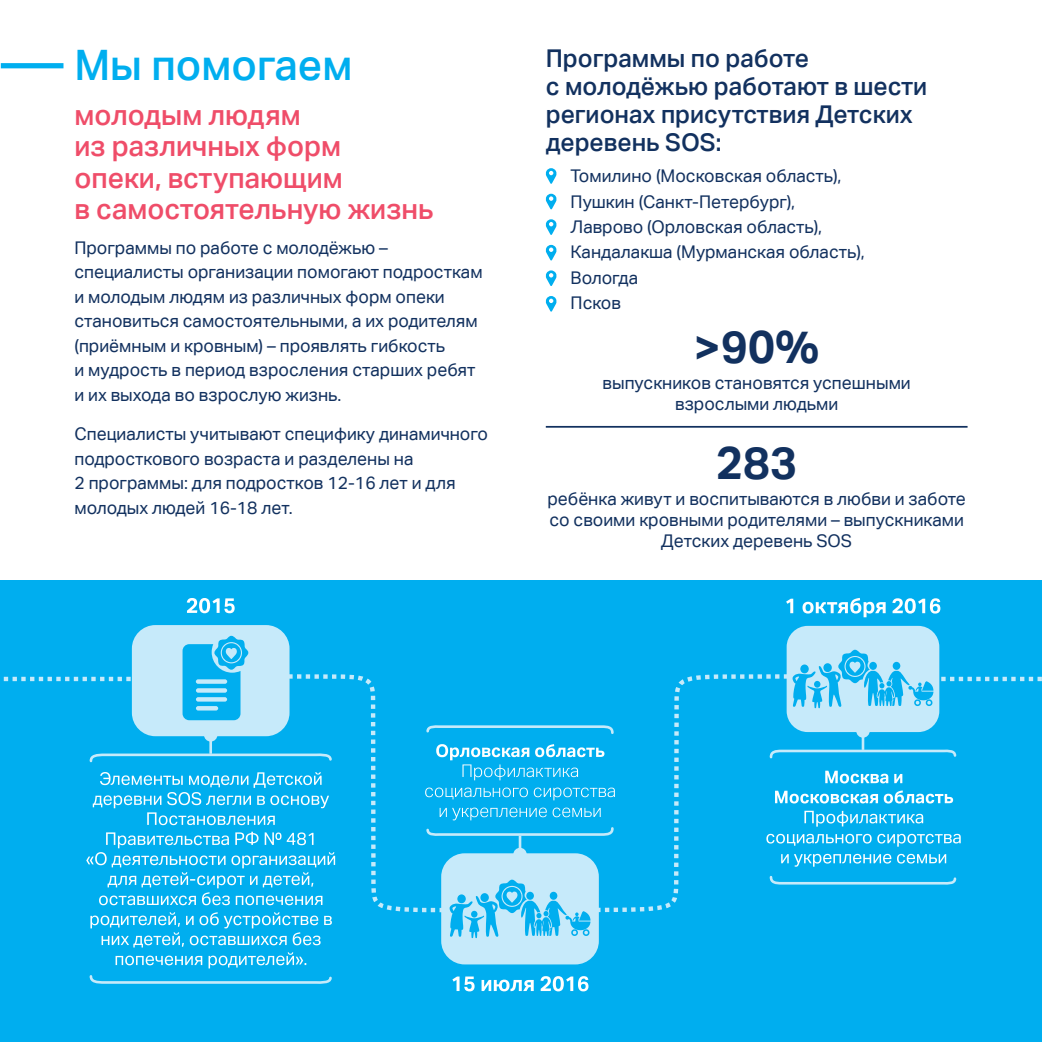
<style>
.page{position:relative;width:1042px;height:1042px;background:#fff}
.page>*{position:absolute;margin:0;border:0;box-sizing:border-box;transform-origin:0 0}
.t1{font:700 45.5px "Aktiv Grotesk Corp";color:#12315f}
.t2{font:500 42px "Aktiv Grotesk Corp";color:#00aeef}
.t3{font:500 28px/31.5px "Aktiv Grotesk Corp";color:#ef4d69}
.t4{font:500 24.5px/28px "Aktiv Grotesk Corp";color:#12315f}
.t5{font:17.5px/24.5px "Aktiv Grotesk Corp";color:#12315f}
</style>
<div class="page">
<div style="left:0;top:581px;width:1042px;height:461px;background:#00aeef"></div>
<svg style="left:3px;top:677px;width:129px;height:4px"></svg>
<svg style="left:187px;top:598px;width:48px;height:15px"></svg>
<div style="left:204px;top:728px;width:13px;height:13px;background:#c6eafa;border-radius:50%"></div>
<hr style="left:209px;top:735px;width:3px;height:19px;background:#c6eafa">
<div style="left:139px;top:632px;width:144px;height:97px;background:#c6eafa;border-radius:17px"></div>
<div style="left:132px;top:625px;width:157px;height:111px;border:14px solid #c6eafa;border-radius:17px"></div>
<svg style="left:284px;top:672px;width:157px;height:241px"></svg>
<svg style="left:88px;top:752px;width:245px;height:232px"></svg>
<svg style="left:452px;top:976px;width:136px;height:15px"></svg>
<div style="left:448px;top:860px;width:144px;height:97px;background:#c6eafa;border-radius:17px"></div>
<div style="left:441px;top:853px;width:158px;height:111px;border:14px solid #c6eafa;border-radius:17px"></div>
<div style="left:856px;top:724px;width:13px;height:13px;background:#c6eafa;border-radius:50%"></div>
<hr style="left:861px;top:731px;width:3px;height:19px;background:#c6eafa">
<svg style="left:786px;top:598px;width:154px;height:19px"></svg>
<div style="left:791px;top:630px;width:144px;height:97px;background:#c6eafa;border-radius:17px"></div>
<div style="left:786px;top:626px;width:153px;height:106px;border:9px solid #c6eafa;border-radius:17px"></div>
<svg style="left:941px;top:677px;width:101px;height:4px"></svg>
<svg style="left:425px;top:724px;width:157px;height:130px"></svg>
<svg style="left:582px;top:672px;width:210px;height:242px"></svg>
<svg style="left:766px;top:748px;width:194px;height:138px"></svg>
<svg style="left:792px;top:650px;width:141px;height:58px"></svg>
<svg style="left:183px;top:636px;width:65px;height:84px"></svg>
<svg style="left:449px;top:879px;width:141px;height:59px"></svg>
<div style="left:1px;top:63px;width:62px;height:5px;background:#00aeef"></div>
<svg style="left:546px;top:168px;width:10px;height:16px"></svg>
<svg style="left:546px;top:194px;width:10px;height:15px"></svg>
<svg style="left:546px;top:219px;width:10px;height:16px"></svg>
<svg style="left:546px;top:245px;width:10px;height:15px"></svg>
<svg style="left:546px;top:270px;width:10px;height:16px"></svg>
<svg style="left:546px;top:296px;width:10px;height:16px"></svg>
<hr style="left:546px;top:426px;width:421px;height:2px;background:#12315f">
<h2 class="t2" style="left:74px;top:39px;width:279px">Мы помогаем</h2>
<h3 class="t4" style="left:546px;top:44px;width:383px">Программы по работе<br>с молодёжью работают в шести регионах присутствия Детских деревень SOS:</h3>
<p class="t5" style="left:570px;top:163px;width:296px;line-height:25.6px">Томилино (Московская область),<br>Пушкин (Санкт-Петербург),<br>Лаврово (Орловская область),<br>Кандалакша (Мурманская область),<br>Вологда<br>Псков</p>
<h3 class="t3" style="left:74px;top:99px;width:361px">молодым людям<br>из различных форм опеки, вступающим<br>в самостоятельную жизнь</h3>
<p class="t5" style="left:74px;top:235px;width:410px">Программы по работе с молодёжью – специалисты организации помогают подросткам и молодым людям из различных форм опеки становиться самостоятельными, а их родителям (приёмным и кровным) – проявлять гибкость<br>и мудрость в период взросления старших ребят и их выхода во взрослую жизнь.</p>
<p class="t5" style="left:74px;top:421px;width:415px">Специалисты учитывают специфику динамичного подросткового возраста и разделены на<br>2 программы: для подростков 12-16 лет и для молодых людей 16-18 лет.</p>
<h1 class="t1" style="left:694px;top:319px;width:126px">&gt;90%</h1>
<p class="t5" style="left:602px;top:372px;width:310px;line-height:21px;text-align:center">выпускников становятся успешными взрослыми людьми</p>
<h1 class="t1" style="left:716px;top:434px;width:82px">283</h1>
<p class="t5" style="left:547px;top:488px;width:420px;line-height:21px;text-align:center">ребёнка живут и воспитываются в любви и заботе со своими кровными родителями – выпускниками<br>Детских деревень SOS</p>
</div>
